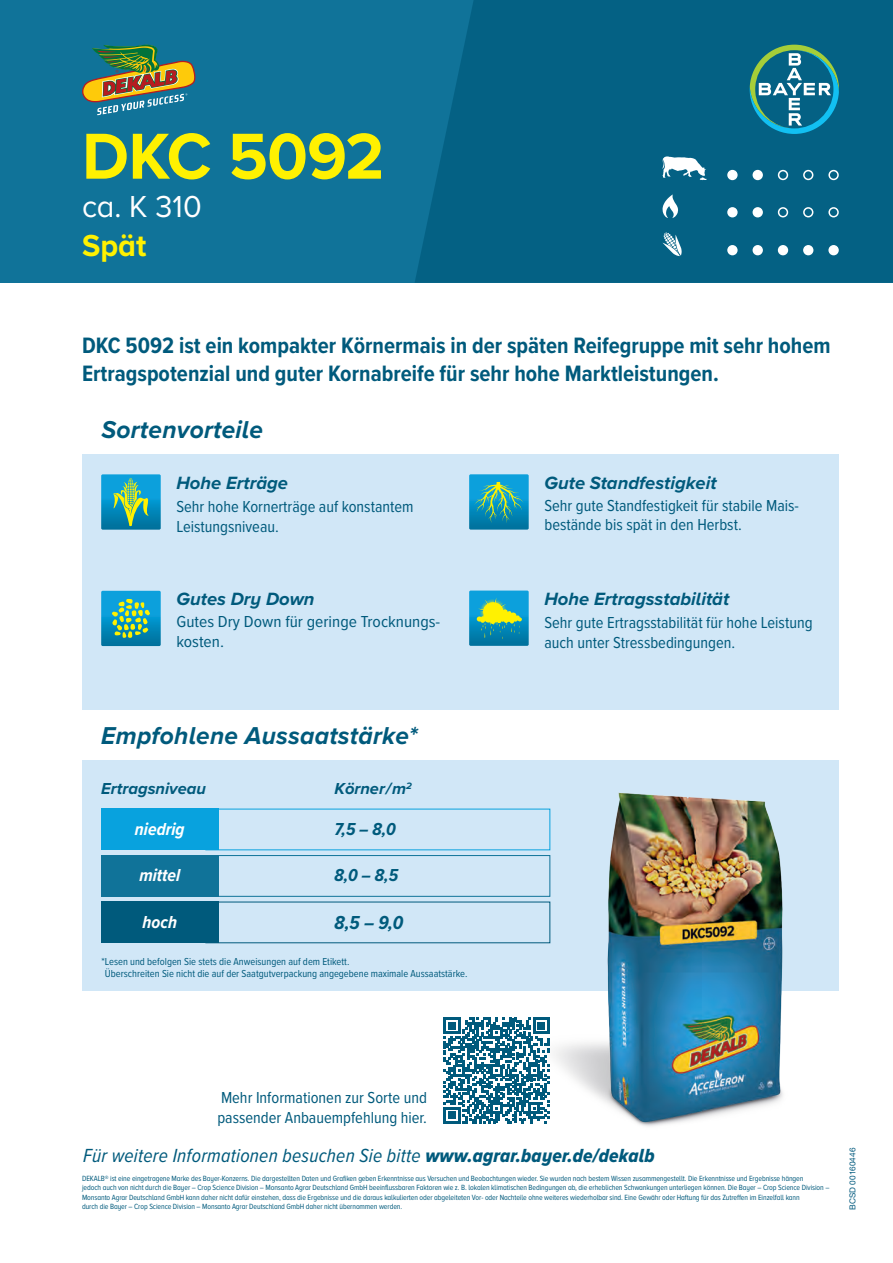
<style>
.page{position:relative;width:893px;height:1263px;background:#fff}
.page>*{position:absolute;margin:0;border:0;box-sizing:border-box;transform-origin:0 0}
.t1{font:700 67.35px "Proxima Nova A";letter-spacing:-.01em;color:#fff101}
.t2{font:31.5px "Proxima Nova A";color:#fff}
.t3{font:700 31.5px "Proxima Nova A";color:#fff101}
.t4{font:italic 700 25.35px "Proxima Nova A";letter-spacing:.01em;color:#005a7c}
.t5{font:700 23.1px/27.8px "Proxima Nova Cond";color:#005a7c}
.t6{font:italic 19.65px "Proxima Nova A Cond";letter-spacing:.01em;color:#005a7c}
.t7{font:italic 700 19.5px "Proxima Nova Cond";color:#005a7c}
.t8{font:italic 700 18.45px "Proxima Nova A";color:#005a7c}
.t9{font:italic 700 18px "Proxima Nova Cond";color:#fff}
.t10{font:italic 700 18px "Proxima Nova Cond";color:#005a7c}
.t11{font:16.5px/19.8px "Proxima Nova Cond";color:#005a7c}
.t12{font:16.5px/19.8px "Proxima Nova Cond";color:#005a7c;scale:1.06 1}
.t13{font:italic 700 16.5px "Proxima Nova A";color:#005a7c}
.t14{font:10.5px/12.6px "Proxima Nova Cond";color:#005a7c}
.t15{font:8.25px "Helvetica Neue LT Std";color:#00597d}
.t16{font:7.8px/9.3px "Proxima Nova A Cond";letter-spacing:-.01em;color:#005a7c}
.s1{font-family:"Proxima Nova A Cond Extrabld It";font-style:normal}
</style>
<div class="page">
<div style="left:0;top:0;width:893px;height:283px;background:#107399"></div>
<div style="left:415px;top:0;width:478px;height:283px;background:#046184"></div>
<svg style="left:662px;top:194px;width:16px;height:24px"></svg>
<svg style="left:662px;top:156px;width:45px;height:24px"></svg>
<svg style="left:662px;top:232px;width:20px;height:24px"></svg>
<div style="left:728px;top:171px;width:9px;height:8px;background:#fff;border-radius:50%"></div>
<div style="left:727px;top:170px;width:11px;height:10px;border:2px solid #fff;border-radius:50%"></div>
<div style="left:753px;top:171px;width:9px;height:8px;background:#fff;border-radius:50%"></div>
<div style="left:753px;top:170px;width:10px;height:10px;border:2px solid #fff;border-radius:50%"></div>
<div style="left:778px;top:170px;width:10px;height:10px;border:2px solid #fff;border-radius:50%"></div>
<div style="left:803px;top:170px;width:10px;height:10px;border:2px solid #fff;border-radius:50%"></div>
<div style="left:728px;top:208px;width:9px;height:9px;background:#fff;border-radius:50%"></div>
<div style="left:727px;top:207px;width:11px;height:10px;border:2px solid #fff;border-radius:50%"></div>
<div style="left:778px;top:207px;width:10px;height:10px;border:2px solid #fff;border-radius:50%"></div>
<div style="left:753px;top:208px;width:9px;height:9px;background:#fff;border-radius:50%"></div>
<div style="left:753px;top:207px;width:10px;height:10px;border:2px solid #fff;border-radius:50%"></div>
<div style="left:753px;top:246px;width:9px;height:9px;background:#fff;border-radius:50%"></div>
<div style="left:753px;top:245px;width:10px;height:10px;border:2px solid #fff;border-radius:50%"></div>
<div style="left:803px;top:207px;width:10px;height:10px;border:2px solid #fff;border-radius:50%"></div>
<div style="left:727px;top:245px;width:11px;height:10px;background:#fff;border-radius:50%"></div>
<div style="left:829px;top:246px;width:9px;height:9px;background:#fff;border-radius:50%"></div>
<div style="left:828px;top:245px;width:11px;height:10px;border:2px solid #fff;border-radius:50%"></div>
<div style="left:828px;top:170px;width:11px;height:10px;border:2px solid #fff;border-radius:50%"></div>
<div style="left:828px;top:207px;width:11px;height:10px;border:2px solid #fff;border-radius:50%"></div>
<div style="left:804px;top:246px;width:9px;height:9px;background:#fff;border-radius:50%"></div>
<div style="left:803px;top:245px;width:10px;height:10px;border:2px solid #fff;border-radius:50%"></div>
<div style="left:779px;top:246px;width:8px;height:9px;background:#fff;border-radius:50%"></div>
<div style="left:778px;top:245px;width:10px;height:10px;border:2px solid #fff;border-radius:50%"></div>
<svg style="left:82px;top:45px;width:113px;height:70px"></svg>
<svg style="left:750px;top:45px;width:89px;height:89px;background:#2f8494"></svg>
<div style="left:82px;top:761px;width:757px;height:230px;background:#d1e7f7"></div>
<div style="left:101px;top:809px;width:117px;height:41px;background:#08a2de"></div>
<div style="left:101px;top:855px;width:117px;height:42px;background:#107399"></div>
<div style="left:101px;top:902px;width:117px;height:41px;background:#005a7c"></div>
<div style="left:205px;top:855px;width:345px;height:42px;border:1px solid #107399"></div>
<img style="left:517px;top:792px;width:266px;height:335px">
<div style="left:82px;top:455px;width:757px;height:255px;background:#d1e7f7"></div>
<svg style="left:101px;top:474px;width:60px;height:56px;background:#2f9fa8"></svg>
<svg style="left:101px;top:591px;width:60px;height:55px;background:#2d9fa8"></svg>
<svg style="left:469px;top:590px;width:60px;height:56px;background:#37a2a0"></svg>
<svg style="left:469px;top:474px;width:60px;height:56px;background:#229bb3"></svg>
<svg style="left:444px;top:1018px;width:105px;height:105px"></svg>
<h1 class="t1" style="left:82px;top:106px;width:304px">DKC 5092</h1>
<h2 class="t2" style="left:82px;top:183px;width:121px">ca. K 310</h2>
<h2 class="t3" style="left:82px;top:222px;width:66px">Spät</h2>
<h3 class="t5" style="left:82px;top:331px;width:750px">DKC 5092 ist ein kompakter Körnermais in der späten Reifegruppe mit sehr hohem<br>Ertragspotenzial und guter Kornabreife für sehr hohe Marktleistungen.</h3>
<h3 class="t4" style="left:102px;top:411px;width:163px">Sortenvorteile</h3>
<h3 class="t8" style="left:176px;top:469px;width:113px">Hohe Erträge</h3>
<h3 class="t11" style="left:176px;top:496px;width:239px">Sehr hohe Kornerträge auf konstantem<br>Leistungsniveau.</h3>
<h3 class="t8" style="left:176px;top:585px;width:140px">Gutes Dry Down</h3>
<h3 class="t12" style="left:176px;top:611px;width:250px">Gutes Dry Down für geringe Trocknungs&shy;kosten.</h3>
<h3 class="t4" style="left:101px;top:717px;width:318px">Empfohlene Aussaatstärke*</h3>
<h3 class="t13" style="left:101px;top:776px;width:106px">Ertragsniveau</h3>
<h3 class="t13" style="left:334px;top:776px;width:79px">Körner / m<sup>2</sup></h3>
<h3 class="t10" style="left:334px;top:816px;width:63px">7,5 – 8,0</h3>
<h3 class="t10" style="left:334px;top:862px;width:65px">8,0 – 8,5</h3>
<h3 class="t7" style="left:334px;top:908px;width:70px">8,5 – 9,0</h3>
<h3 class="t9" style="left:135px;top:816px;width:51px">niedrig</h3>
<h3 class="t9" style="left:139px;top:862px;width:42px">mittel</h3>
<h3 class="t9" style="left:143px;top:909px;width:36px">hoch</h3>
<h3 class="t14" style="left:105px;top:954px;width:364px;text-indent:-3px">*Lesen und befolgen Sie stets die Anweisungen auf dem Etikett.<br>Überschreiten Sie nicht die auf der Saatgutverpackung angegebene maximale Aussaatstärke.</h3>
<h3 class="t8" style="left:544px;top:469px;width:174px">Gute Standfestigkeit</h3>
<h3 class="t11" style="left:544px;top:495px;width:256px">Sehr gute Standfestigkeit für stabile Mais&shy;bestände bis spät in den Herbst.</h3>
<h3 class="t8" style="left:544px;top:585px;width:186px">Hohe Ertragsstabilität</h3>
<h3 class="t11" style="left:544px;top:612px;width:270px">Sehr gute Ertragsstabilität für hohe Leistung auch unter Stressbedingungen.</h3>
<h3 class="t11" style="left:217px;top:1087px;width:211px">Mehr Informationen zur Sorte und passender Anbauempfehlung hier.</h3>
<h3 class="t6" style="left:83px;top:1141px;width:573px">Für weitere Informationen besuchen Sie bitte <span class="s1">www.agrar.bayer.de/dekalb</span></h3>
<p class="t16" style="left:82px;top:1173px;width:749px">DEKALB® ist eine eingetragene Marke des Bayer-Konzerns. Die dargestellten Daten und Grafiken geben Erkenntnisse aus Versuchen und Beobachtungen wieder. Sie wurden nach bestem Wissen zusammengestellt. Die Erkenntnisse und Ergebnisse hängen<br>jedoch auch von nicht durch die Bayer – Crop Science Division – Monsanto Agrar Deutschland GmbH beeinflussbaren Faktoren wie z. B. lokalen klimatischen Bedingungen ab, die erheblichen Schwankungen unterliegen können. Die Bayer – Crop Science Division – Monsanto Agrar Deutschland GmbH kann daher nicht dafür einstehen, dass die Ergebnisse und die daraus kalkulierten oder abgeleiteten Vor- oder Nachteile ohne weiteres wiederholbar sind. Eine Gewähr oder Haftung für das Zutreffen im Einzelfall kann<br>durch die Bayer – Crop Science Division – Monsanto Agrar Deutschland GmbH daher nicht übernommen werden.</p>
<p class="t15" style="left:848px;top:1209px;width:63px;rotate:-90deg">BCSD 00160446</p>
</div>
